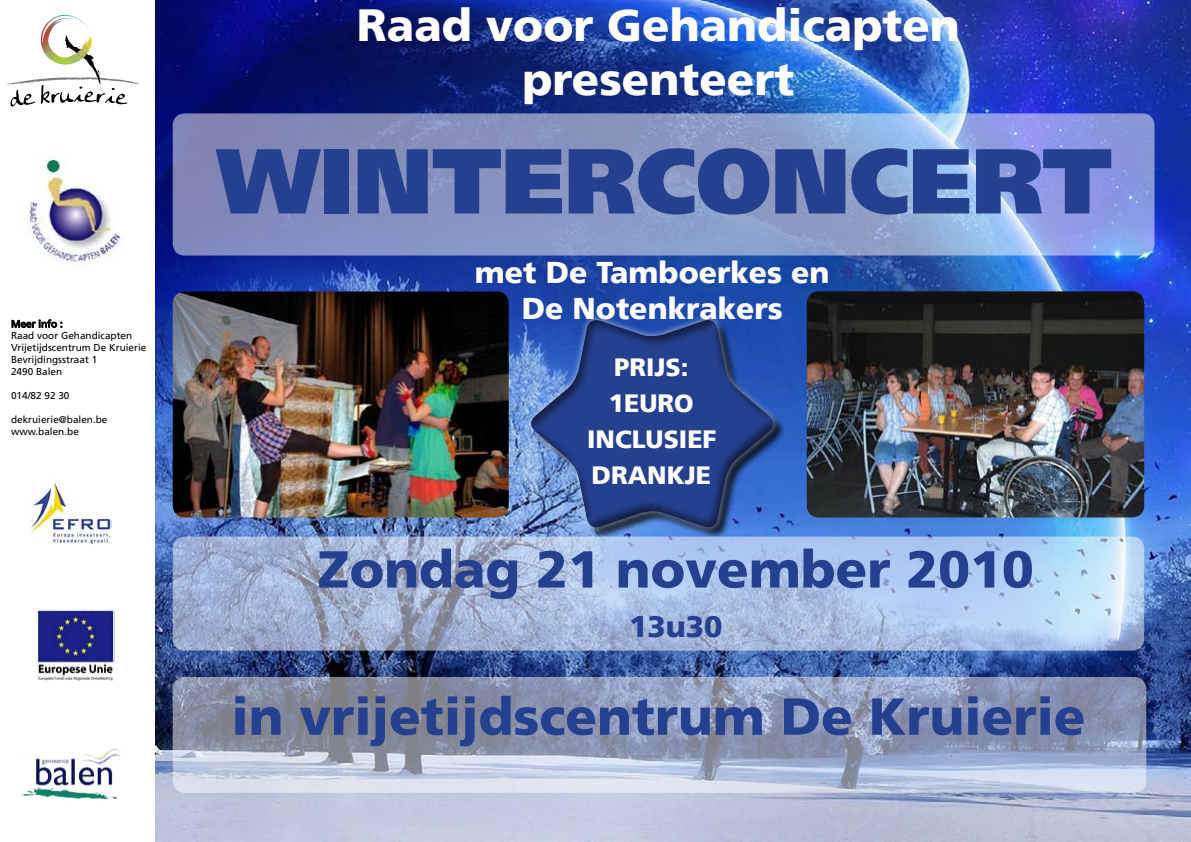
<style>
.page{position:relative;width:1191px;height:842px;background:#fff}
.page>*{position:absolute;margin:0;border:0;box-sizing:border-box;transform-origin:0 0}
.t1{font:900 92px "Frutiger LT";color:#25408f}
.t2{font:900 52px "Frutiger LT";color:#25408f}
.t3{font:900 45px/54px "Frutiger LT";color:#fff;text-align:center}
.t4{font:900 30px/36px "Frutiger LT";color:#fff;text-align:center}
.t5{font:900 30px "Frutiger LT";color:#25408f}
.t6{font:900 25px/36px "Frutiger LT";color:#fff;text-align:center}
.t7{font:10px/12px "Frutiger LT";color:#000}
</style>
<div class="page">
<img style="left:156px;top:0;width:1035px;height:842px">
<svg style="left:173px;top:113px;width:981px;height:142px"></svg>
<img style="left:45px;top:15px;width:27px;height:10px">
<svg style="left:7px;top:25px;width:132px;height:81px"></svg>
<img style="left:68px;top:16px;width:20px;height:11px">
<img style="left:21px;top:748px;width:100px;height:52px">
<svg style="left:11px;top:319px;width:51px;height:9px"></svg>
<img style="left:27px;top:155px;width:97px;height:110px">
<div style="left:532px;top:322px;width:253px;height:218px;background:#000;opacity:.75"></div>
<div style="left:524px;top:314px;width:255px;height:220px;background:#fff;opacity:.55"></div>
<div style="left:521px;top:316px;width:260px;height:215px;background:#000;opacity:.5"></div>
<img style="left:36px;top:609px;width:79px;height:72px">
<img style="left:30px;top:479px;width:82px;height:65px">
<svg style="left:173px;top:677px;width:973px;height:116px"></svg>
<svg style="left:173px;top:536px;width:971px;height:115px"></svg>
<img style="left:173px;top:291px;width:336px;height:226px">
<img style="left:806px;top:291px;width:338px;height:226px">
<p class="t7" style="left:11px;top:318px;width:137px">Meer info :<br>Raad voor Gehandicapten<br>Vrijetijdscentrum De Kruierie<br>Bevrijdingsstraat 1<br>2490 Balen</p>
<p class="t7" style="left:11px;top:390px;width:60px">014/82 92 30</p>
<p class="t7" style="left:11px;top:414px;width:98px">dekruierie@balen.be www.balen.be</p>
<h3 class="t3" style="left:357px;top:-2px;width:604px">Raad voor Gehandicapten presenteert</h3>
<h1 class="t1" style="left:217px;top:125px;width:896px">WINTERCONCERT</h1>
<h3 class="t4" style="left:475px;top:255px;width:356px">met De Tamboerkes en<br>De Notenkrakers</h3>
<h3 class="t6" style="left:587px;top:349px;width:131px">PRIJS:<br>1EURO<br>INCLUSIEF<br>DRANKJE</h3>
<h2 class="t2" style="left:318px;top:538px;width:717px">Zondag 21 november 2010</h2>
<h3 class="t5" style="left:629px;top:608px;width:95px">13u30</h3>
<h2 class="t2" style="left:231px;top:685px;width:855px">in vrijetijdscentrum De Kruierie</h2>
</div>
